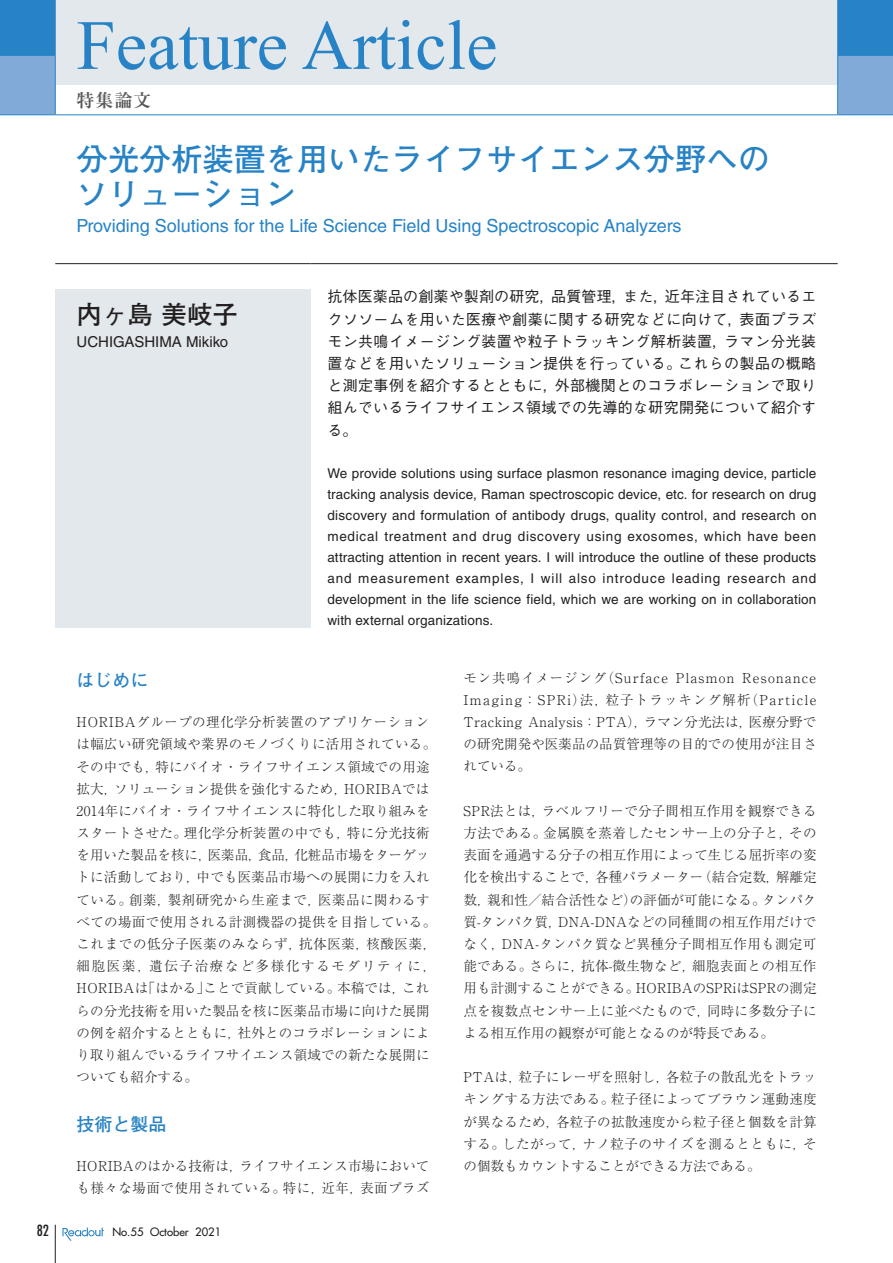
<style>
.page{position:relative;width:893px;height:1263px;background:#fff}
.page>*{position:absolute;margin:0;border:0;box-sizing:border-box;transform-origin:0 0}
.t1{font:70.5px "Times New Roman";color:#2783c5}
.t2{font:700 31.5px/34.5px "Futo Go B101 Pro";color:#2783c5}
.t3{font:700 25.5px "Futo Go B101 Pro";color:#231f20}
.t4{font:18px "Helvetica LT Std";color:#2783c5}
.t5{font:700 18px "Futo Go B101 Pro";color:#2783c5}
.t6{font:700 18px "Ryumin Pro";color:#57585a}
.t7{font:500 15px/22.2px "Gothic BBB Pro";letter-spacing:.02em;color:#231f20;text-align:justify}
.t8{font:15px "Helvetica LT Std";color:#231f20}
.t9{font:condensed 15px "Futura Std";color:#231f20}
.t10{font:300 13.5px/22.2px "Ryumin Pro";letter-spacing:.015em;color:#231f20;text-align:justify}
.t11{font:13.5px/21px "Helvetica LT Std";letter-spacing:.01em;color:#231f20;text-align:justify}
.t12{font:300 13.5px/22.2px "Ryumin Pro";letter-spacing:.035em;color:#231f20}
.t13{font:500 11.25px "Futura Std";color:#231f20}
</style>
<div class="page">
<hr style="left:55px;top:1225px;width:1px;height:38px;background:#231f20">
<svg style="left:63px;top:1227px;width:41px;height:14px"></svg>
<div style="left:0;top:0;width:893px;height:55px;background:#2783c5"></div>
<div style="left:55px;top:0;width:783px;height:85px;background:#e2e8eb"></div>
<svg style="left:0;top:56px;width:893px;height:58px"></svg>
<hr style="left:55px;top:0;width:1px;height:55px;background:#2783c5">
<hr style="left:837px;top:0;width:1px;height:55px;background:#2783c5">
<hr style="left:0;top:55px;width:56px;height:1px;background:#2783c5">
<hr style="left:837px;top:55px;width:56px;height:1px;background:#2783c5">
<hr style="left:0;top:114px;width:55px;height:1px;background:#2783c5">
<svg style="left:55px;top:56px;width:1px;height:58px"></svg>
<hr style="left:55px;top:114px;width:783px;height:1px;background:#2783c5">
<svg style="left:837px;top:56px;width:1px;height:58px"></svg>
<hr style="left:838px;top:114px;width:55px;height:1px;background:#2783c5">
<div style="left:55px;top:289px;width:255px;height:338px;background:#e2e8eb"></div>
<hr style="left:55px;top:263px;width:255px;height:1px;background:#231f20">
<hr style="left:310px;top:263px;width:528px;height:1px;background:#231f20">
<h1 class="t1" style="left:77px;top:-2px;width:422px">Feature Article</h1>
<h3 class="t6" style="left:77px;top:86px;width:76px">特集論文</h3>
<h2 class="t2" style="left:77px;top:138px;width:695px">分光分析装置を用いたライフサイエンス分野へのソリューション</h2>
<h3 class="t4" style="left:77px;top:215px;width:606px">Providing Solutions for the Life Science Field Using Spectroscopic Analyzers</h3>
<h3 class="t3" style="left:77px;top:294px;width:163px">内ヶ島 美岐子</h3>
<p class="t8" style="left:77px;top:333px;width:153px">UCHIGASHIMA Mikiko</p>
<p class="t7" style="left:327px;top:284px;width:491px">抗体医薬品の創薬や製剤の研究，品質管理，また，近年注目されているエクソソームを用いた医療や創薬に関する研究などに向けて，表面プラズモン共鳴イメージング装置や粒子トラッキング解析装置，ラマン分光装置などを用いたソリューション提供を行っている。これらの製品の概略と測定事例を紹介するとともに，外部機関とのコラボレーションで取り組んでいるライフサイエンス領域での先導的な研究開発について紹介する。</p>
<p class="t11" style="left:327px;top:463px;width:491px">We provide solutions using surface plasmon resonance imaging device, particle tracking analysis device, Raman spectroscopic device, etc. for research on drug discovery and formulation of antibody drugs, quality control, and research on medical treatment and drug discovery using exosomes, which have been attracting attention in recent years. I will introduce the outline of these products and measurement examples, I will also introduce leading research and development in the life science field, which we are working on in collaboration with external organizations.</p>
<h3 class="t5" style="left:77px;top:665px;width:74px">はじめに</h3>
<p class="t10" style="left:77px;top:710px;width:361px;text-align:left">HORIBAグループの理化学分析装置のアプリケーションは幅広い研究領域や業界のモノづくりに活用されている。その中でも，特にバイオ・ライフサイエンス領域での用途拡大，ソリューション提供を強化するため，HORIBAでは<br>2014年にバイオ・ライフサイエンスに特化した取り組みをスタートさせた。理化学分析装置の中でも，特に分光技術を用いた製品を核に，医薬品，食品，化粧品市場をターゲットに活動しており，中でも医薬品市場への展開に力を入れている。創薬，製剤研究から生産まで，医薬品に関わるすべての場面で使用される計測機器の提供を目指している。これまでの低分子医薬のみならず，抗体医薬，核酸医薬，細胞医薬，遺伝子治療など多様化するモダリティに，<br>HORIBAは「はかる」ことで貢献している。本稿では，これらの分光技術を用いた製品を核に医薬品市場に向けた展開の例を紹介するとともに，社外とのコラボレーションにより取り組んでいるライフサイエンス領域での新たな展開についても紹介する。</p>
<h3 class="t5" style="left:77px;top:1109px;width:92px">技術と製品</h3>
<p class="t12" style="left:77px;top:1154px;width:355px">HORIBAのはかる技術は，ライフサイエンス市場においても様々な場面で使用されている。特に，近年，表面プラズ</p>
<p class="t9" style="left:37px;top:1222px;width:14px">82</p>
<p class="t13" style="left:112px;top:1225px;width:110px">No.55 October 2021</p>
<p class="t10" style="left:463px;top:665px;width:355px">モン共鳴イメージング（Surface Plasmon Resonance Imaging：SPRi）法，粒子トラッキング解析（Particle Tracking Analysis：PTA），ラマン分光法は，医療分野での研究開発や医薬品の品質管理等の目的での使用が注目されている。</p>
<p class="t10" style="left:463px;top:799px;width:355px">SPR法とは，ラベルフリーで分子間相互作用を観察できる方法である。金属膜を蒸着したセンサー上の分子と，その表面を通過する分子の相互作用によって生じる屈折率の変化を検出することで，各種パラメーター（結合定数，解離定数，親和性／結合活性など）の評価が可能になる。タンパク質-タンパク質，DNA-DNAなどの同種間の相互作用だけでなく，DNA-タンパク質など異種分子間相互作用も測定可能である。さらに，抗体-微生物など，細胞表面との相互作用も計測することができる。HORIBAのSPRiはSPRの測定点を複数点センサー上に並べたもので，同時に多数分子による相互作用の観察が可能となるのが特長である。</p>
<p class="t10" style="left:463px;top:1065px;width:355px">PTAは，粒子にレーザを照射し，各粒子の散乱光をトラッキングする方法である。粒子径によってブラウン運動速度が異なるため，各粒子の拡散速度から粒子径と個数を計算する。したがって，ナノ粒子のサイズを測るとともに，その個数もカウントすることができる方法である。</p>
</div>
